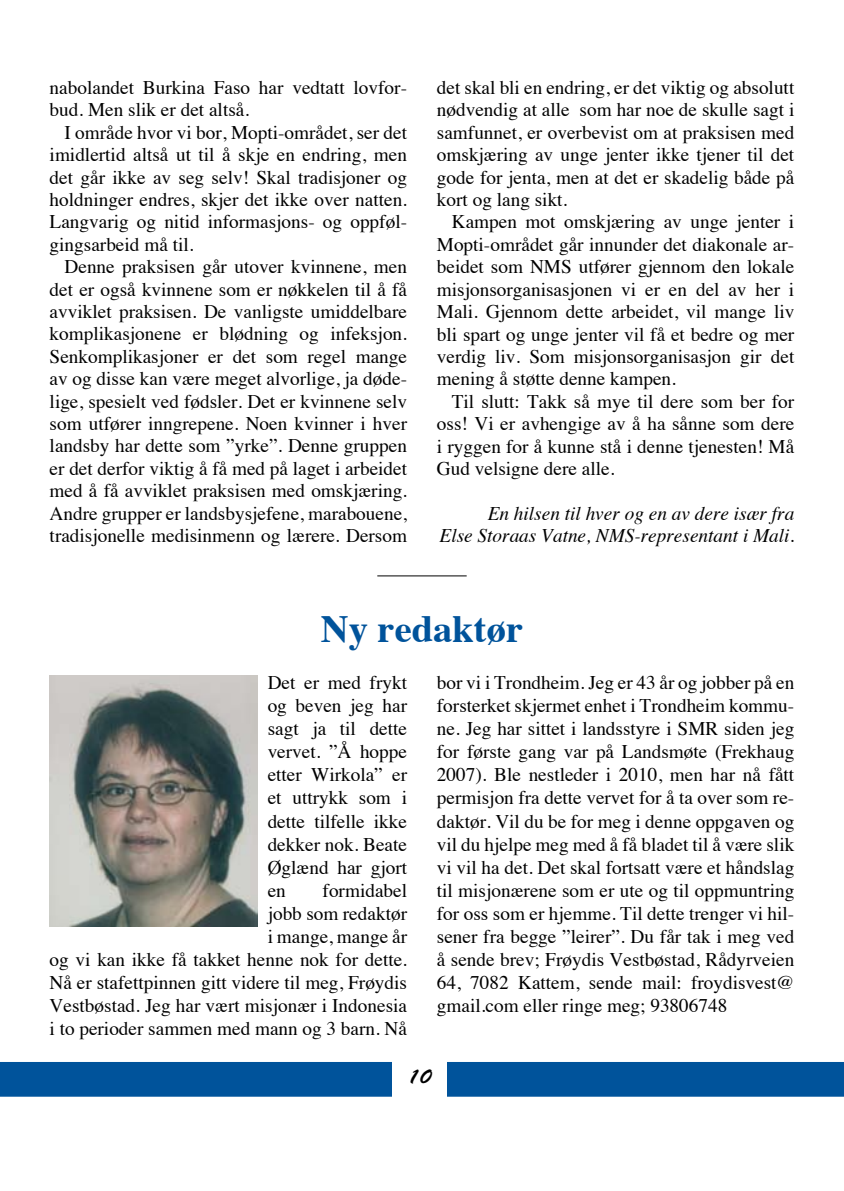
<style>
.page{position:relative;width:844px;height:1191px;background:#fff}
.page>*{position:absolute;margin:0;border:0;box-sizing:border-box;transform-origin:0 0}
.t1{font:700 38.5px "Times";color:#00539b}
.t2{font:21px "Brush Script Std";color:#000}
.t3{font:19.25px/22.4px "Times";color:#000;text-align:justify}
.t4{font:italic 19.25px/22.4px "Times";color:#000;text-align:right}
</style>
<div class="page">
<div style="left:0;top:1062px;width:843px;height:34px;background:#00539b"></div>
<div style="left:392px;top:1042px;width:54px;height:67px;background:#fff"></div>
<hr style="left:377px;top:575px;width:89px;height:1px;background:#000">
<img style="left:50px;top:675px;width:208px;height:251px">
<p class="t3" style="left:50px;top:74px;width:359px">nabolandet Burkina Faso har vedtatt lovfor&shy;bud. Men slik er det altså.</p>
<p class="t3" style="left:50px;top:119px;width:359px;text-indent:15px">I område hvor vi bor, Mopti-området, ser det imidlertid altså ut til å skje en endring, men det går ikke av seg selv! Skal tradisjoner og holdninger endres, skjer det ikke over natten.<br>Langvarig og nitid informasjons- og oppføl&shy;gingsarbeid må til.</p>
<p class="t3" style="left:50px;top:254px;width:359px;text-indent:15px">Denne praksisen går utover kvinnene, men det er også kvinnene som er nøkkelen til å få avviklet praksisen. De vanligste umiddelbare komplikasjonene er blødning og infeksjon.<br>Senkomplikasjoner er det som regel mange av og disse kan være meget alvorlige, ja døde&shy;lige, spesielt ved fødsler. Det er kvinnene selv som utfører inngrepene. Noen kvinner i hver landsby har dette som ”yrke”. Denne gruppen er det derfor viktig å få med på laget i arbeidet med å få avviklet praksisen med omskjæring.<br>Andre grupper er landsbysjefene, marabouene, tradisjonelle medisinmenn og lærere. Dersom</p>
<p class="t3" style="left:437px;top:75px;width:359px">det skal bli en endring, er det viktig og absolutt nødvendig at alle som har noe de skulle sagt i samfunnet, er overbevist om at praksisen med omskjæring av unge jenter ikke tjener til det gode for jenta, men at det er skadelig både på kort og lang sikt.</p>
<p class="t3" style="left:437px;top:209px;width:359px;text-indent:15px">Kampen mot omskjæring av unge jenter i Mopti-området går innunder det diakonale ar&shy;beidet som NMS utfører gjennom den lokale misjonsorganisasjonen vi er en del av her i Mali. Gjennom dette arbeidet, vil mange liv bli spart og unge jenter vil få et bedre og mer verdig liv. Som misjonsorganisasjon gir det mening å støtte denne kampen.</p>
<p class="t3" style="left:437px;top:388px;width:359px;text-indent:15px">Til slutt: Takk så mye til dere som ber for oss! Vi er avhengige av å ha sånne som dere i ryggen for å kunne stå i denne tjenesten! Må Gud velsigne dere alle.</p>
<p class="t4" style="left:439px;top:501px;width:356px">En hilsen til hver og en av dere især fra<br>Else Storaas Vatne, NMS-representant i Mali.</p>
<h1 class="t1" style="left:321px;top:592px;width:204px">Ny redaktør</h1>
<p class="t3" style="left:267px;top:669px;width:141px;line-height:23.1px">Det er med frykt og beven jeg har sagt ja til dette vervet. ”Å hoppe etter Wirkola” er et uttrykk som i dette tilfelle ikke dekker nok. Beate Øglænd har gjort en</p>
<p class="t3" style="left:437px;top:669px;width:359px;line-height:23.1px">bor vi i Trondheim. Jeg er 43 år og jobber på en forsterket skjermet enhet i Trondheim kommu&shy;ne. Jeg har sittet i landsstyre i SMR siden jeg for første gang var på Landsmøte (Frekhaug 2007). Ble nestleder i 2010, men har nå fått permisjon fra dette vervet for å ta over som re&shy;daktør. Vil du be for meg i denne oppgaven og vil du hjelpe meg med å få bladet til å være slik vi vil ha det. Det skal fortsatt være et håndslag til misjonærene som er ute og til oppmuntring for oss som er hjemme. Til dette trenger vi hil&shy;sener fra begge ”leirer”. Du får tak i meg ved å sende brev; Frøydis Vestbøstad, Rådyrveien 64, 7082 Kattem, sende mail: froydisvest@ gmail.com eller ringe meg; 93806748</p>
<p class="t3" style="left:50px;top:877px;width:359px;line-height:23.1px;text-align:right">formidabel<br>jobb som redaktør<br>i mange, mange år<br>og vi kan ikke få takket henne nok for dette.<br>Nå er stafettpinnen gitt videre til meg, Frøydis<br>Vestbøstad. Jeg har vært misjonær i Indonesia i to perioder sammen med mann og 3 barn. Nå</p>
<p class="t2" style="left:407px;top:1064px;width:25px">10</p>
</div>
